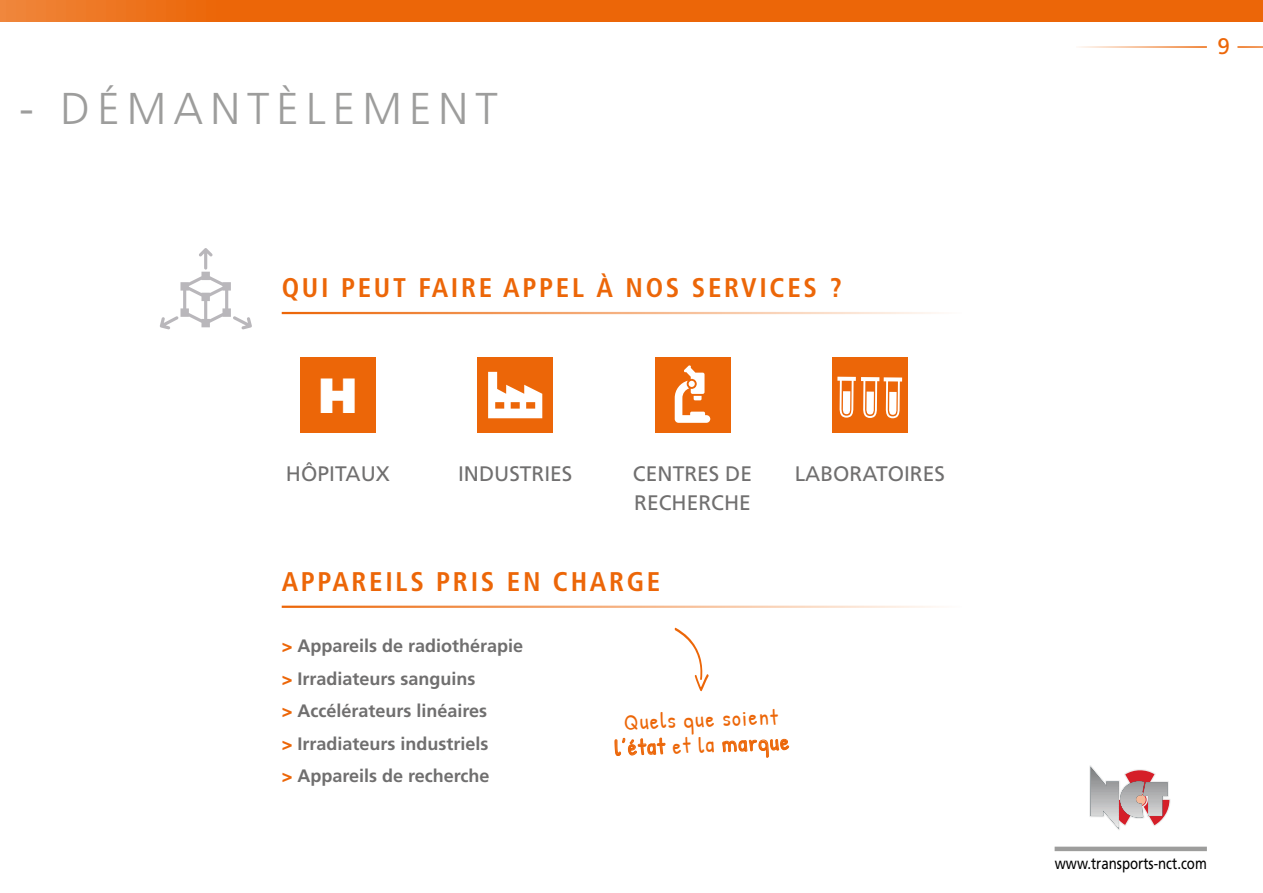
<style>
.page{position:relative;width:1263px;height:893px;background:#fff}
.page>*{position:absolute;margin:0;border:0;box-sizing:border-box;transform-origin:0 0}
.t1{font:900 49.05px "Montserrat";color:#fff}
.t2{font:300 44.55px "Frutiger";letter-spacing:.16em;color:#9d9d9c}
.t3{font:700 condensed 27px "Frutiger";letter-spacing:.1em;color:#ec6608}
.t4{font:22.5px "Frutiger";color:#ec6608}
.t5{font:22.2px/25.5px "Patrick Hand";color:#ec6608;text-align:center}
.t6{font:21px/28.5px "Frutiger";color:#706f6f}
.t7{font:700 18px/32.5px "Frutiger";color:#706f6f}
.t8{font:16.2px "Frutiger";color:#000;scale:.82 1}
.s1{font-weight:900;color:#ec6608}
</style>
<div class="page">
<svg style="left:1054px;top:800px;width:153px;height:52px"></svg>
<svg style="left:1089px;top:765px;width:81px;height:65px"></svg>
<hr style="left:1091px;top:827px;width:76px;height:1px;background:#eaeaea">
<hr style="left:1091px;top:826px;width:76px;height:1px;background:#eaeaea">
<hr style="left:1091px;top:825px;width:76px;height:1px;background:#e9e9e8">
<hr style="left:1091px;top:824px;width:76px;height:1px;background:#e7e7e7">
<hr style="left:1091px;top:823px;width:76px;height:1px;background:#e4e5e4">
<hr style="left:1091px;top:822px;width:76px;height:1px;background:#e3e2e2">
<hr style="left:1091px;top:821px;width:76px;height:1px;background:#e1e1e1">
<hr style="left:1091px;top:820px;width:76px;height:1px;background:#dededf">
<hr style="left:1091px;top:819px;width:76px;height:1px;background:#dcdddd">
<hr style="left:1091px;top:818px;width:76px;height:1px;background:#dadcdc">
<hr style="left:1091px;top:817px;width:76px;height:1px;background:#dadcdc">
<hr style="left:1091px;top:816px;width:76px;height:1px;background:#d8dada">
<hr style="left:1091px;top:815px;width:76px;height:1px;background:#d6d7d7">
<hr style="left:1091px;top:814px;width:76px;height:1px;background:#d5d6d6">
<hr style="left:1091px;top:813px;width:76px;height:1px;background:#d3d3d3">
<hr style="left:1091px;top:812px;width:76px;height:1px;background:#d1d1d1">
<hr style="left:1091px;top:811px;width:76px;height:1px;background:#cececf">
<hr style="left:1091px;top:810px;width:76px;height:1px;background:#cccdcd">
<hr style="left:1091px;top:809px;width:76px;height:1px;background:#cbcbcb">
<hr style="left:1091px;top:808px;width:76px;height:1px;background:#c9c8c9">
<hr style="left:1091px;top:807px;width:76px;height:1px;background:#c9c8c9">
<hr style="left:1091px;top:806px;width:76px;height:1px;background:#c4c5c7">
<hr style="left:1091px;top:805px;width:76px;height:1px;background:#c4c5c6">
<hr style="left:1091px;top:804px;width:76px;height:1px;background:#c1c2c4">
<hr style="left:1091px;top:803px;width:76px;height:1px;background:#bfc0c1">
<hr style="left:1091px;top:802px;width:76px;height:1px;background:#bdbdbe">
<hr style="left:1091px;top:801px;width:76px;height:1px;background:#babbbc">
<hr style="left:1091px;top:800px;width:76px;height:1px;background:#bababb">
<hr style="left:1091px;top:799px;width:76px;height:1px;background:#bababb">
<hr style="left:1091px;top:798px;width:76px;height:1px;background:#b7b7b8">
<hr style="left:1091px;top:797px;width:76px;height:1px;background:#b5b6b7">
<hr style="left:1091px;top:796px;width:76px;height:1px;background:#b4b4b5">
<hr style="left:1091px;top:795px;width:76px;height:1px;background:#b2b3b4">
<hr style="left:1091px;top:794px;width:76px;height:1px;background:#afafb0">
<hr style="left:1091px;top:793px;width:76px;height:1px;background:#acadaf">
<hr style="left:1091px;top:792px;width:76px;height:1px;background:#aaaaac">
<hr style="left:1091px;top:791px;width:76px;height:1px;background:#a8a8aa">
<hr style="left:1091px;top:790px;width:76px;height:1px;background:#a6a7a8">
<hr style="left:1091px;top:789px;width:76px;height:1px;background:#a6a7a8">
<hr style="left:1091px;top:788px;width:76px;height:1px;background:#a3a4a6">
<hr style="left:1091px;top:787px;width:76px;height:1px;background:#a2a3a4">
<hr style="left:1091px;top:786px;width:76px;height:1px;background:#9fa0a1">
<hr style="left:1091px;top:785px;width:76px;height:1px;background:#9d9ea0">
<hr style="left:1091px;top:784px;width:76px;height:1px;background:#9c9d9e">
<hr style="left:1091px;top:783px;width:76px;height:1px;background:#999a9b">
<hr style="left:1091px;top:782px;width:76px;height:1px;background:#98999a">
<hr style="left:1091px;top:781px;width:76px;height:1px;background:#98999a">
<hr style="left:1091px;top:780px;width:76px;height:1px;background:#959697">
<hr style="left:1091px;top:779px;width:76px;height:1px;background:#919295">
<hr style="left:1091px;top:778px;width:76px;height:1px;background:#8f9192">
<hr style="left:1091px;top:777px;width:76px;height:1px;background:#8d8f90">
<hr style="left:1091px;top:776px;width:76px;height:1px;background:#8b8c8e">
<hr style="left:1091px;top:775px;width:76px;height:1px;background:#898b8c">
<hr style="left:1091px;top:774px;width:76px;height:1px;background:#87888a">
<hr style="left:1091px;top:773px;width:76px;height:1px;background:#848788">
<hr style="left:1091px;top:772px;width:76px;height:1px;background:#838586">
<hr style="left:1091px;top:771px;width:76px;height:1px;background:#838586">
<hr style="left:1091px;top:770px;width:76px;height:1px;background:#818182">
<hr style="left:1091px;top:769px;width:76px;height:1px;background:#808181">
<hr style="left:1091px;top:768px;width:76px;height:1px;background:#7c7d7e">
<hr style="left:1054px;top:847px;width:153px;height:4px;background:#9d9d9c">
<hr style="left:282px;top:312px;width:680px;height:2px;background:#ec6608">
<hr style="left:282px;top:606px;width:680px;height:2px;background:#ec6608">
<div style="left:0;top:0;width:1263px;height:21px;background:#ec6608"></div>
<div style="left:300px;top:357px;width:76px;height:76px;background:#ec6608"></div>
<div style="left:477px;top:357px;width:76px;height:76px;background:#ec6608"></div>
<div style="left:655px;top:357px;width:75px;height:76px;background:#ec6608"></div>
<div style="left:832px;top:357px;width:76px;height:76px;background:#ec6608"></div>
<svg style="left:488px;top:372px;width:54px;height:46px"></svg>
<svg style="left:675px;top:365px;width:35px;height:58px"></svg>
<svg style="left:837px;top:377px;width:65px;height:41px"></svg>
<svg style="left:674px;top:627px;width:35px;height:65px"></svg>
<hr style="left:1076px;top:46px;width:131px;height:2px;background:#ec6608">
<hr style="left:1237px;top:46px;width:26px;height:2px;background:#ec6608">
<svg style="left:160px;top:248px;width:92px;height:81px"></svg>
<h2 class="t2" style="left:19px;top:83px;width:480px">- DÉMANTÈLEMENT</h2>
<h3 class="t3" style="left:282px;top:271px;width:562px">QUI PEUT FAIRE APPEL À NOS SERVICES ?</h3>
<h1 class="t1" style="left:318px;top:359px;width:41px">H</h1>
<p class="t6" style="left:286px;top:459px;width:105px">HÔPITAUX</p>
<p class="t6" style="left:458px;top:459px;width:116px">INDUSTRIES</p>
<p class="t6" style="left:633px;top:459px;width:121px">CENTRES DE<br>RECHERCHE</p>
<p class="t6" style="left:795px;top:459px;width:152px">LABORATOIRES</p>
<h3 class="t3" style="left:282px;top:565px;width:380px">APPAREILS PRIS EN CHARGE</h3>
<p class="t7" style="left:282px;top:629px;width:243px"><span class="s1">&gt;</span> Appareils de radiothérapie <span class="s1">&gt;</span> Irradiateurs sanguins<br><span class="s1">&gt;</span> Accélérateurs linéaires<br><span class="s1">&gt;</span> Irradiateurs industriels<br><span class="s1">&gt;</span> Appareils de recherche</p>
<p class="t5" style="left:613px;top:709px;width:176px;rotate:-2deg">Quels que soient l’état et la marque</p>
<p class="t4" style="left:1217px;top:33px;width:14px">9</p>
<p class="t8" style="left:1055px;top:854px;width:187px">www.transports-nct.com</p>
</div>
